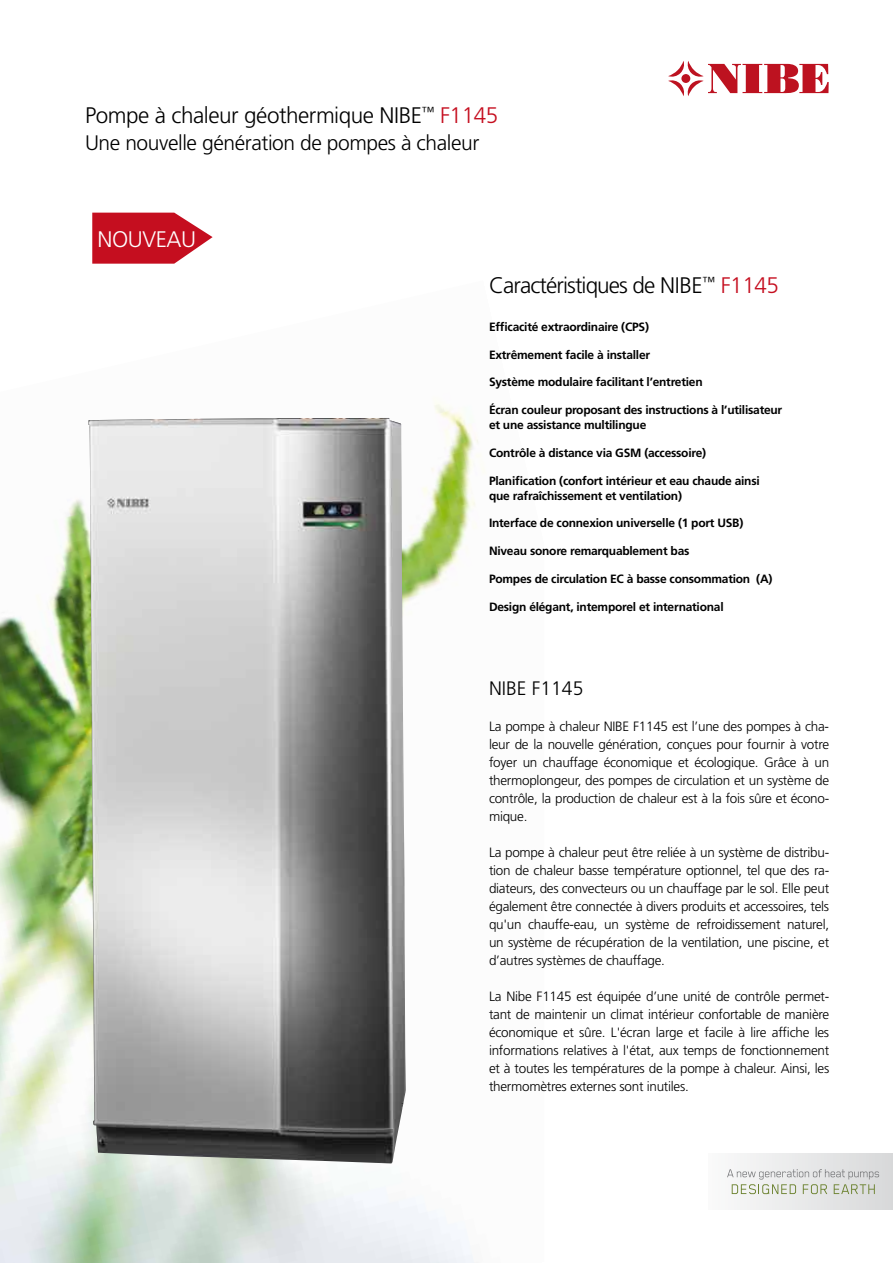
<style>
.page{position:relative;width:893px;height:1263px;background:#fff}
.page>*{position:absolute;margin:0;border:0;box-sizing:border-box;transform-origin:0 0}
.t1{font:300 22.5px "Frutiger";letter-spacing:-.02em;color:#000}
.t2{font:300 22.5px "Frutiger";letter-spacing:-.04em;color:#000}
.t3{font:300 22.5px "Frutiger";letter-spacing:-.02em;color:#fff}
.t4{font:300 21px "Frutiger";letter-spacing:-.02em;color:#000}
.t5{font:300 19.5px "Frutiger";color:#000}
.t6{font:300 13.5px/18px "Frutiger";letter-spacing:-.02em;color:#000;text-align:justify}
.t7{font:700 12px/15px "Frutiger";letter-spacing:-.02em;color:#000}
.s1{color:#c50e1f}
</style>
<div class="page">
<svg style="left:92px;top:213px;width:121px;height:51px"></svg>
<svg style="left:668px;top:61px;width:161px;height:35px"></svg>
<img style="left:0;top:402px;width:480px;height:861px">
<img style="left:88px;top:418px;width:318px;height:745px">
<div style="left:709px;top:1153px;width:184px;height:56px;background:linear-gradient(to right,#fafafa,#d8d9da)"></div>
<svg style="left:727px;top:1169px;width:152px;height:25px"></svg>
<h1 class="t1" style="left:85px;top:103px;width:415px">Pompe à chaleur géothermique NIBE<sup>™</sup> <span class="s1">F1145</span></h1>
<h2 class="t4" style="left:85px;top:131px;width:396px">Une nouvelle génération de pompes à chaleur</h2>
<h1 class="t3" style="left:98px;top:226px;width:100px">NOUVEAU</h1>
<h1 class="t2" style="left:489px;top:273px;width:291px">Caractéristiques de NIBE<sup>™</sup> <span class="s1">F1145</span></h1>
<p class="t7" style="left:489px;top:319px;width:161px">Efficacité extraordinaire (CPS)</p>
<p class="t7" style="left:489px;top:347px;width:163px">Extrêmement facile à installer</p>
<p class="t7" style="left:489px;top:375px;width:215px">Système modulaire facilitant l’entretien</p>
<p class="t7" style="left:489px;top:402px;width:295px">Écran couleur proposant des instructions à l’utilisateur et une assistance multilingue</p>
<p class="t7" style="left:489px;top:445px;width:219px">Contrôle à distance via GSM (accessoire)</p>
<p class="t7" style="left:489px;top:473px;width:272px">Planification (confort intérieur et eau chaude ainsi que rafraîchissement et ventilation)</p>
<p class="t7" style="left:489px;top:516px;width:256px">Interface de connexion universelle (1 port USB)</p>
<p class="t7" style="left:489px;top:543px;width:202px">Niveau sonore remarquablement bas</p>
<p class="t7" style="left:489px;top:571px;width:285px">Pompes de circulation EC à basse consommation (A)</p>
<p class="t7" style="left:489px;top:599px;width:236px">Design élégant, intemporel et international</p>
<h3 class="t5" style="left:489px;top:677px;width:96px">NIBE F1145</h3>
<p class="t6" style="left:489px;top:717px;width:342px">La pompe à chaleur NIBE F1145 est l’une des pompes à cha&shy;leur de la nouvelle génération, conçues pour fournir à votre foyer un chauffage économique et écologique. Grâce à un thermoplongeur, des pompes de circulation et un système de contrôle, la production de chaleur est à la fois sûre et écono&shy;mique.</p>
<p class="t6" style="left:489px;top:843px;width:342px">La pompe à chaleur peut être reliée à un système de distribu&shy;tion de chaleur basse température optionnel, tel que des ra&shy;diateurs, des convecteurs ou un chauffage par le sol. Elle peut également être connectée à divers produits et accessoires, tels qu'un chauffe-eau, un système de refroidissement naturel, un système de récupération de la ventilation, une piscine, et d’autres systèmes de chauffage.</p>
<p class="t6" style="left:489px;top:987px;width:342px">La Nibe F1145 est équipée d’une unité de contrôle permet&shy;tant de maintenir un climat intérieur confortable de manière économique et sûre. L'écran large et facile à lire affiche les informations relatives à l'état, aux temps de fonctionnement et à toutes les températures de la pompe à chaleur. Ainsi, les thermomètres externes sont inutiles.</p>
</div>
